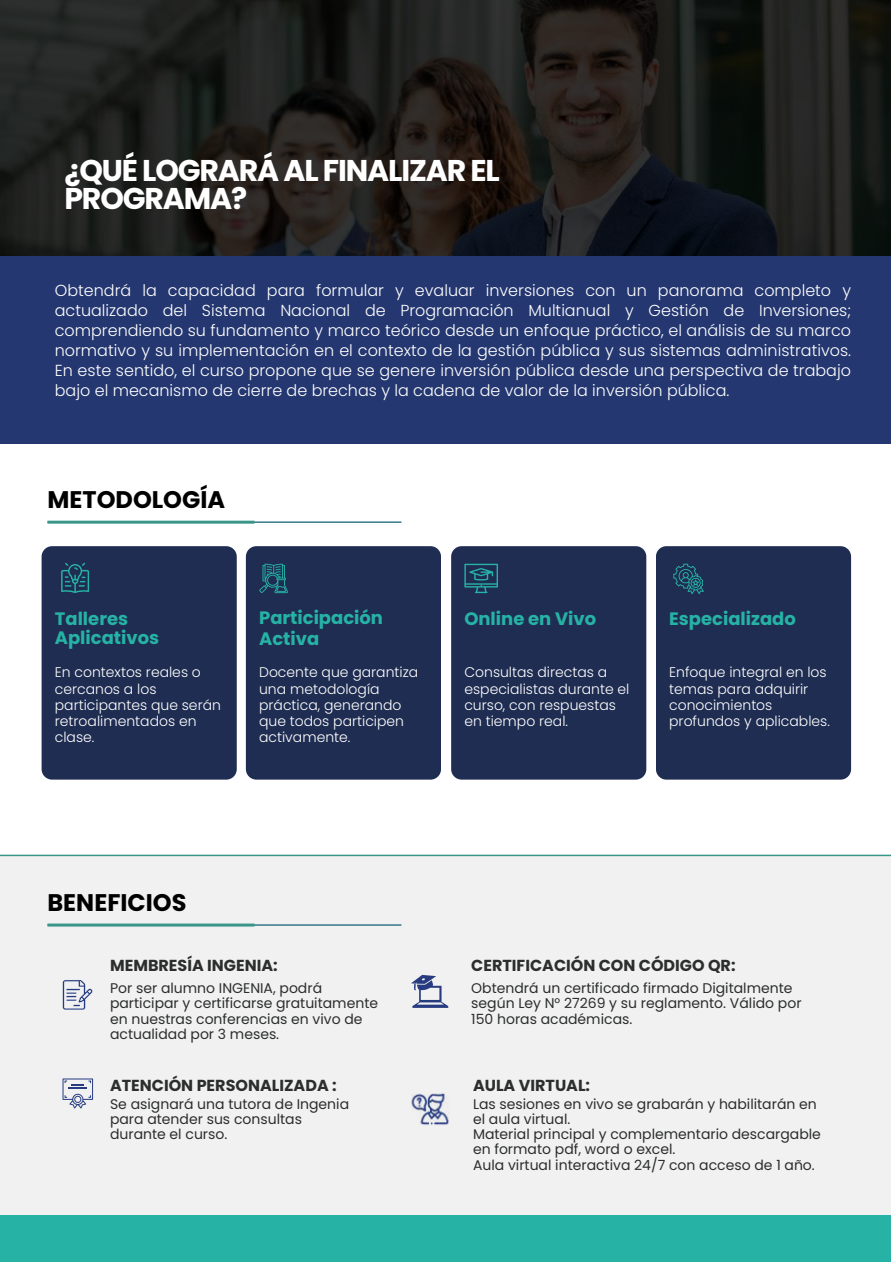
<style>
.page{position:relative;width:891px;height:1262px;background:#fff}
.page>*{position:absolute;margin:0;border:0;box-sizing:border-box;transform-origin:0 0}
.t1{font:700 30px/28.4px "Poppins";letter-spacing:-.04em;color:#fff}
.t2{font:700 24px "Poppins";color:#000}
.t3{font:700 18px/21px "Poppins";color:#26b3a5}
.t4{font:300 16px/20px "Poppins";color:#fff;text-align:justify}
.t5{font:700 16px "Poppins";color:#2c2d2d}
.t6{font:14px/15.2px "Poppins";color:#2c2d2d}
.t7{font:300 14px/16.4px "Poppins";color:#fff}
</style>
<div class="page">
<svg style="left:0;top:0;width:891px;height:256px;background:#1d1d1b"></svg>
<div style="left:0;top:856px;width:891px;height:403px;background:#f1f1f1"></div>
<div style="left:0;top:256px;width:891px;height:188px;background:#243770"></div>
<div style="left:0;top:1214px;width:891px;height:47px;background:#26b3a5"></div>
<hr style="left:0;top:854px;width:891px;height:2px;background:#3a9688">
<div style="left:656px;top:546px;width:195px;height:233px;background:#1f2d52;border-radius:10px"></div>
<div style="left:451px;top:546px;width:195px;height:233px;background:#1f2d52;border-radius:10px"></div>
<div style="left:246px;top:546px;width:195px;height:233px;background:#1f2d52;border-radius:10px"></div>
<div style="left:42px;top:546px;width:195px;height:233px;background:#1f2d52;border-radius:10px"></div>
<hr style="left:48px;top:924px;width:353px;height:1px;background:#347a88">
<hr style="left:48px;top:923px;width:207px;height:3px;background:#3a9688">
<hr style="left:48px;top:521px;width:353px;height:2px;background:#347a88">
<hr style="left:48px;top:520px;width:207px;height:3px;background:#3a9688">
<svg style="left:62px;top:980px;width:31px;height:30px"></svg>
<svg style="left:63px;top:1078px;width:30px;height:30px"></svg>
<img style="left:411px;top:1093px;width:38px;height:32px">
<svg style="left:411px;top:975px;width:37px;height:33px"></svg>
<svg style="left:61px;top:562px;width:28px;height:30px"></svg>
<svg style="left:259px;top:564px;width:29px;height:29px"></svg>
<svg style="left:464px;top:564px;width:33px;height:29px"></svg>
<svg style="left:673px;top:564px;width:30px;height:30px"></svg>
<h1 class="t1" style="left:64px;top:156px;width:437px">¿QUÉ LOGRARÁ AL FINALIZAR EL<br>PROGRAMA?</h1>
<p class="t4" style="left:55px;top:281px;width:798px">Obtendrá la capacidad para formular y evaluar inversiones con un panorama completo y actualizado del Sistema Nacional de Programación Multianual y Gestión de Inversiones; comprendiendo su fundamento y marco teórico desde un enfoque práctico, el análisis de su marco normativo y su implementación en el contexto de la gestión pública y sus sistemas administrativos.<br>En este sentido, el curso propone que se genere inversión pública desde una perspectiva de trabajo bajo el mecanismo de cierre de brechas y la cadena de valor de la inversión pública.</p>
<h2 class="t2" style="left:48px;top:482px;width:179px">METODOLOGÍA</h2>
<p class="t3" style="left:55px;top:608px;width:106px;line-height:19.4px">Talleres<br>Aplicativos</p>
<p class="t7" style="left:55px;top:664px;width:168px">En contextos reales o cercanos a los participantes que serán retroalimentados en clase.</p>
<p class="t3" style="left:259px;top:607px;width:125px">Participación<br>Activa</p>
<p class="t7" style="left:259px;top:664px;width:161px">Docente que garantiza una metodología práctica, generando que todos participen activamente.</p>
<p class="t3" style="left:464px;top:608px;width:133px">Online en Vivo</p>
<p class="t7" style="left:464px;top:664px;width:167px">Consultas directas a especialistas durante el curso, con respuestas en tiempo real.</p>
<p class="t3" style="left:669px;top:608px;width:128px">Especializado</p>
<p class="t7" style="left:669px;top:664px;width:162px">Enfoque integral en los temas para adquirir conocimientos profundos y aplicables.</p>
<h2 class="t2" style="left:48px;top:885px;width:141px">BENEFICIOS</h2>
<p class="t5" style="left:110px;top:954px;width:169px">MEMBRESÍA INGENIA:</p>
<p class="t6" style="left:110px;top:980px;width:270px">Por ser alumno INGENIA, podrá participar y certificarse gratuitamente en nuestras conferencias en vivo de actualidad por 3 meses.</p>
<p class="t5" style="left:110px;top:1073px;width:228px">ATENCIÓN PERSONALIZADA :</p>
<p class="t6" style="left:110px;top:1096px;width:241px">Se asignará una tutora de Ingenia para atender sus consultas durante el curso.</p>
<p class="t5" style="left:471px;top:954px;width:266px">CERTIFICACIÓN CON CÓDIGO QR:</p>
<p class="t6" style="left:471px;top:980px;width:332px">Obtendrá un certificado firmado Digitalmente según Ley N° 27269 y su reglamento. Válido por<br>150 horas académicas.</p>
<p class="t5" style="left:473px;top:1073px;width:119px">AULA VIRTUAL:</p>
<p class="t6" style="left:473px;top:1096px;width:349px">Las sesiones en vivo se grabarán y habilitarán en el aula virtual.<br>Material principal y complementario descargable en formato pdf, word o excel.<br>Aula virtual interactiva 24/7 con acceso de 1 año.</p>
</div>
